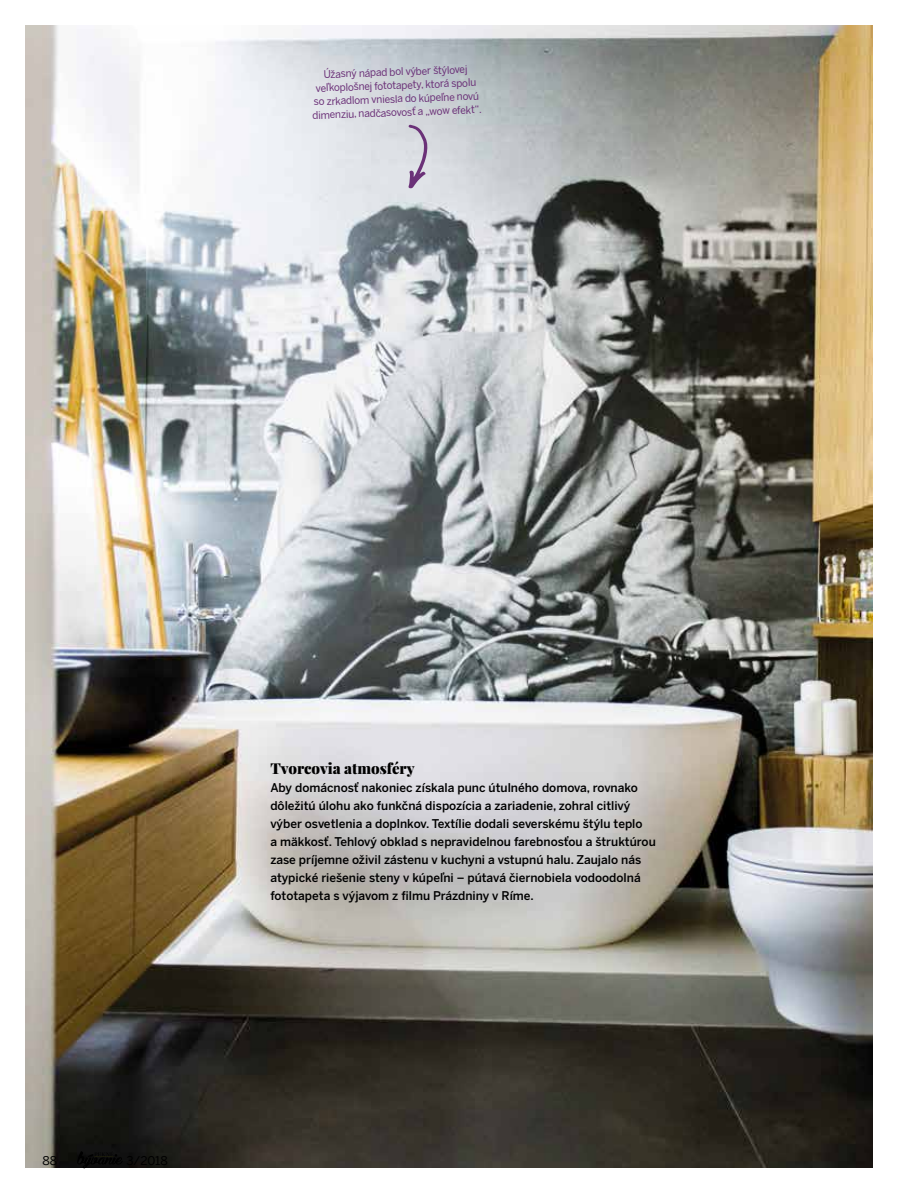
<style>
.page{position:relative;width:915px;height:1191px;background:#fff}
.page>*{position:absolute;margin:0;border:0;box-sizing:border-box;transform-origin:0 0}
.t1{font:900 15px "Playfair Display";color:#000}
.t2{font:500 12px/18px "Benton Sans";color:#000}
.t3{font:12px "Benton Sans";color:#000}
.t4{font:10.5px/13.5px "Benton Sans";color:#6b3178;text-align:center}
</style>
<div class="page">
<img style="left:26px;top:26px;width:846px;height:1141px">
<svg style="left:408px;top:125px;width:20px;height:63px"></svg>
<svg style="left:77px;top:1151px;width:46px;height:17px"></svg>
<p class="t4" style="left:310px;top:68px;width:171px;rotate:-2deg">Úžasný nápad bol výber štýlovej veľkoplošnej fototapety, ktorá spolu so zrkadlom vniesla do kúpeľne novú dimenziu, nadčasovosť a „wow efekt“.</p>
<p class="t3" style="left:43px;top:1153px;width:16px">88</p>
<p class="t3" style="left:126px;top:1153px;width:43px">3/2018</p>
<p class="t1" style="left:270px;top:759px;width:146px">Tvorcovia atmosféry</p>
<p class="t2" style="left:270px;top:779px;width:387px">Aby domácnosť nakoniec získala punc útulného domova, rovnako dôležitú úlohu ako funkčná dispozícia a zariadenie, zohral citlivý výber osvetlenia a doplnkov. Textílie dodali severskému štýlu teplo<br>a mäkkosť. Tehlový obklad s nepravidelnou farebnosťou a štruktúrou zase príjemne oživil zástenu v kuchyni a vstupnú halu. Zaujalo nás atypické riešenie steny v kúpeľni – pútavá čiernobiela vodoodolná fototapeta s výjavom z filmu Prázdniny v Ríme.</p>
</div>
